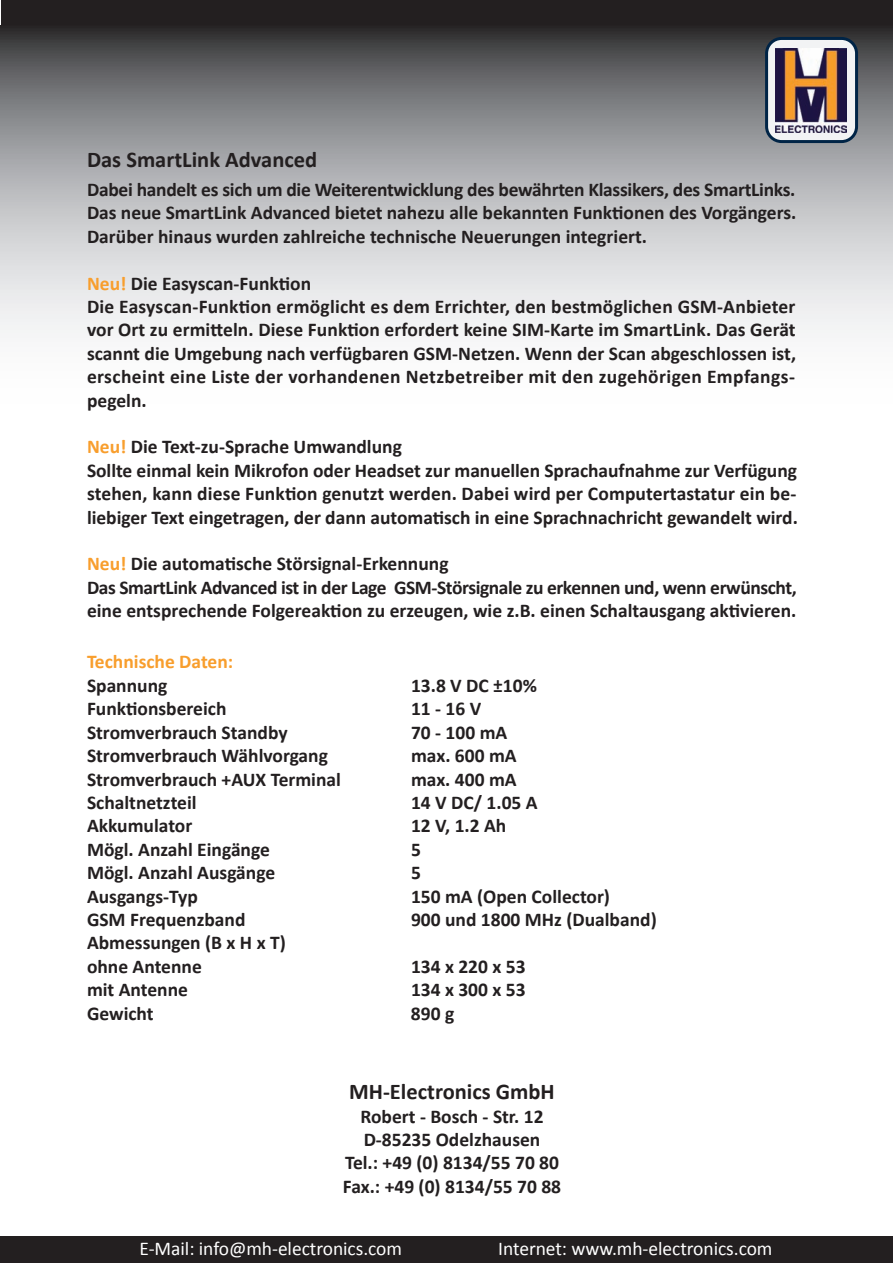
<style>
.page{position:relative;width:893px;height:1263px;background:#fff}
.page>*{position:absolute;margin:0;border:0;box-sizing:border-box;transform-origin:0 0}
.t1{font:700 22.5px "Calibri";color:#231f20}
.t2{font:700 19.5px/23.4px "Calibri";color:#231f20}
.t3{font:19.5px "Calibri";letter-spacing:-.005em;color:#fff}
.t4{font:700 19.5px/23.4px "Calibri";color:#f89e2d}
.s1{color:#f89e2d}
.s2{color:#231f20}
</style>
<div class="page">
<div style="left:1px;top:0;width:892px;height:27px;background:#231f20"></div>
<div style="left:1px;top:1236px;width:892px;height:27px;background:#231f20"></div>
<svg style="left:1px;top:27px;width:892px;height:306px;background:#aaabae"></svg>
<div style="left:767px;top:38px;width:89px;height:104px;background:#f2f3f4;border-radius:15px"></div>
<div style="left:765px;top:37px;width:93px;height:106px;border:3px solid #002446;border-radius:15px"></div>
<img style="left:776px;top:48px;width:71px;height:85px">
<p class="t1" style="left:87px;top:145px;width:232px">Das SmartLink Advanced</p>
<p class="t2" style="left:87px;top:177px;width:711px;text-align:justify">Dabei handelt es sich um die Weiterentwicklung des bewährten Klassikers, des SmartLinks.<br>Das neue SmartLink Advanced bietet nahezu alle bekannten Funktionen des Vorgängers.<br>Darüber hinaus wurden zahlreiche technische Neuerungen integriert.</p>
<p class="t2" style="left:87px;top:270px;width:710px"><span class="s1">Neu!</span> Die Easyscan-Funktion<br>Die Easyscan-Funktion ermöglicht es dem Errichter, den bestmöglichen GSM-Anbieter vor Ort zu ermitteln. Diese Funktion erfordert keine SIM-Karte im SmartLink. Das Gerät scannt die Umgebung nach verfügbaren GSM-Netzen. Wenn der Scan abgeschlossen ist, erscheint eine Liste der vorhandenen Netzbetreiber mit den zugehörigen Empfangs&shy;pegeln.</p>
<p class="t2" style="left:87px;top:434px;width:712px"><span class="s1">Neu!</span> Die Text-zu-Sprache Umwandlung<br>Sollte einmal kein Mikrofon oder Headset zur manuellen Sprachaufnahme zur Verfügung stehen, kann diese Funktion genutzt werden. Dabei wird per Computertastatur ein be&shy;liebiger Text eingetragen, der dann automatisch in eine Sprachnachricht gewandelt wird.</p>
<p class="t2" style="left:87px;top:551px;width:711px"><span class="s1">Neu!</span> Die automatische Störsignal-Erkennung<br>Das SmartLink Advanced ist in der Lage GSM-Störsignale zu erkennen und, wenn erwünscht, eine entsprechende Folgereaktion zu erzeugen, wie z.B. einen Schaltausgang aktivieren.</p>
<p class="t4" style="left:87px;top:649px;width:148px">Technische Daten:<br><span class="s2">Spannung</span></p>
<p class="t2" style="left:411px;top:673px;width:127px">13.8 V DC ±10%</p>
<p class="t2" style="left:87px;top:696px;width:141px">Funktionsbereich</p>
<p class="t2" style="left:411px;top:696px;width:72px">11 - 16 V</p>
<p class="t2" style="left:87px;top:720px;width:202px">Stromverbrauch Standby</p>
<p class="t2" style="left:411px;top:720px;width:98px">70 - 100 mA</p>
<p class="t2" style="left:87px;top:743px;width:242px">Stromverbrauch Wählvorgang</p>
<p class="t2" style="left:411px;top:743px;width:107px">max. 600 mA</p>
<p class="t2" style="left:87px;top:766px;width:255px">Stromverbrauch +AUX Terminal</p>
<p class="t2" style="left:411px;top:766px;width:107px">max. 400 mA</p>
<p class="t2" style="left:87px;top:790px;width:111px">Schaltnetzteil</p>
<p class="t2" style="left:411px;top:790px;width:128px">14 V DC/ 1.05 A</p>
<p class="t2" style="left:87px;top:813px;width:107px">Akkumulator</p>
<p class="t2" style="left:411px;top:813px;width:97px">12 V, 1.2 Ah</p>
<p class="t2" style="left:87px;top:837px;width:184px">Mögl. Anzahl Eingänge</p>
<p class="t2" style="left:411px;top:837px;width:11px">5</p>
<p class="t2" style="left:87px;top:860px;width:190px">Mögl. Anzahl Ausgänge</p>
<p class="t2" style="left:411px;top:860px;width:11px">5</p>
<p class="t2" style="left:87px;top:883px;width:112px">Ausgangs-Typ</p>
<p class="t2" style="left:411px;top:883px;width:200px">150 mA (Open Collector)</p>
<p class="t2" style="left:87px;top:907px;width:160px">GSM Frequenzband</p>
<p class="t2" style="left:411px;top:907px;width:247px">900 und 1800 MHz (Dualband)</p>
<p class="t2" style="left:87px;top:930px;width:200px">Abmessungen (B x H x T) ohne Antenne</p>
<p class="t2" style="left:411px;top:954px;width:116px">134 x 220 x 53</p>
<p class="t2" style="left:87px;top:977px;width:102px">mit Antenne</p>
<p class="t2" style="left:411px;top:977px;width:116px">134 x 300 x 53</p>
<p class="t2" style="left:87px;top:1000px;width:68px">Gewicht</p>
<p class="t2" style="left:411px;top:1000px;width:45px">890 g</p>
<p class="t1" style="left:349px;top:1078px;width:207px">MH-Electronics GmbH</p>
<p class="t2" style="left:343px;top:1103px;width:220px;text-align:center">Robert - Bosch - Str. 12<br>D-85235 Odelzhausen<br>Tel.: +49 (0) 8134/55 70 80<br>Fax.: +49 (0) 8134/55 70 88</p>
<p class="t3" style="left:139px;top:1237px;width:264px">E-Mail: info@mh-electronics.com</p>
<p class="t3" style="left:498px;top:1237px;width:276px">Internet: www.mh-electronics.com</p>
</div>
